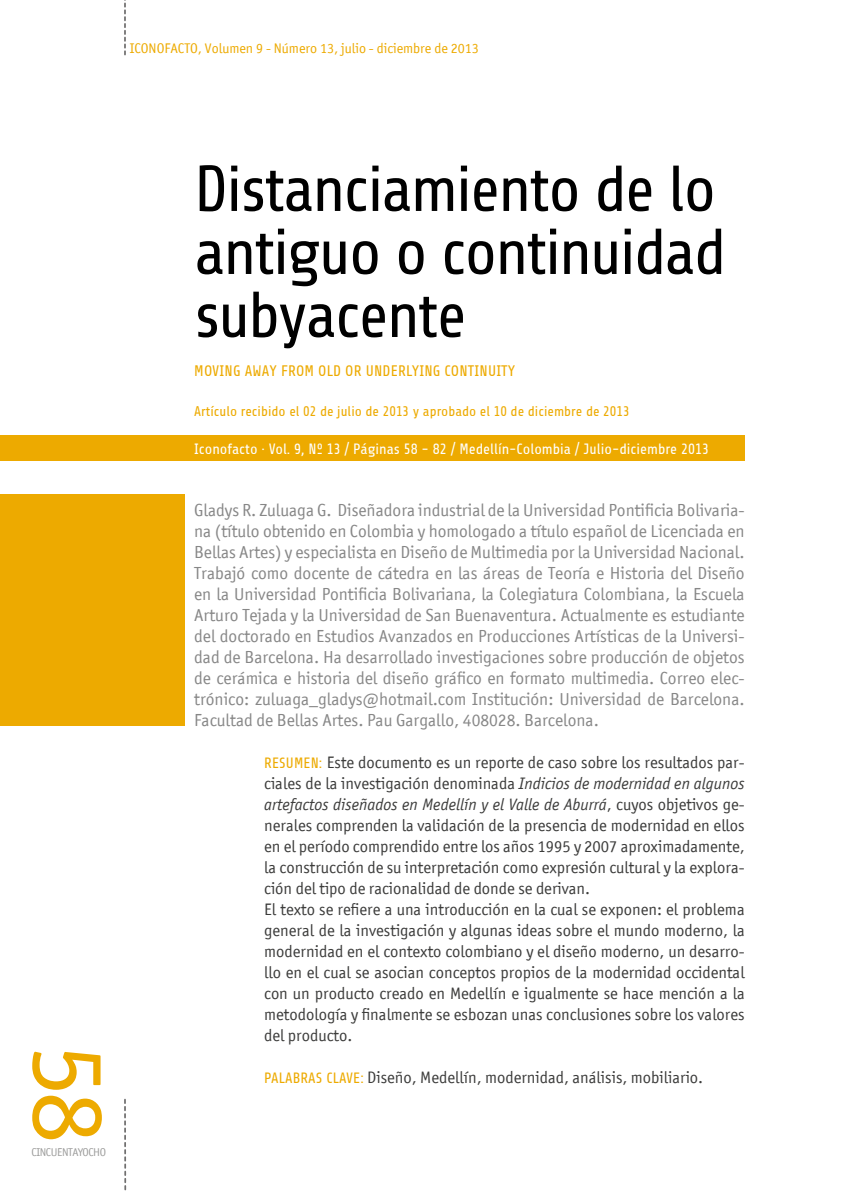
<style>
.page{position:relative;width:844px;height:1191px;background:#fff}
.page>*{position:absolute;margin:0;border:0;box-sizing:border-box;transform-origin:0 0}
.t1{font:103.77px "Officina San ITC";color:#edaa00}
.t2{font:64.75px/63px "Share";letter-spacing:-.03em;color:#000}
.t3{font:17.5px/21px "Officina San ITC";color:#878787;text-align:justify}
.t4{font:16.62px/21px "Officina San ITC";color:#3c3c3b}
.t5{font:15.22px "Share";letter-spacing:.01em;color:#edaa00}
.t6{font:14.88px "Share";color:#fff}
.t7{font:14px "Share";color:#edaa00}
.t8{font:14px "Officina San ITC";color:#edaa00}
.t9{font:11.38px "Officina San ITC";color:#9d9d9c}
.s1{font-family:"Share";font-size:14.88px;color:#edaa00}
.s2{font-style:italic}
</style>
<div class="page">
<div style="left:0;top:435px;width:744px;height:26px;background:#edaa00"></div>
<hr style="left:843px;top:495px;width:1px;height:231px;background:#edaa00">
<div style="left:0;top:495px;width:184px;height:231px;background:#edaa00"></div>
<svg style="left:124px;top:0;width:2px;height:55px"></svg>
<svg style="left:124px;top:1099px;width:2px;height:92px"></svg>
<p class="t8" style="left:130px;top:40px;width:350px">ICONOFACTO, Volumen 9 - Número 13, julio - diciembre de 2013</p>
<h1 class="t1" style="left:129px;top:1044px;width:100px;rotate:90deg">58</h1>
<p class="t9" style="left:32px;top:1145px;width:7px">cincuentayocho</p>
<h2 class="t2" style="left:194px;top:159px;width:533px">Distanciamiento de lo antiguo o continuidad subyacente</h2>
<p class="t5" style="left:194px;top:362px;width:322px">Moving away from old or underlying continuity</p>
<p class="t7" style="left:194px;top:404px;width:437px">Artículo recibido el 02 de julio de 2013 y aprobado el 10 de diciembre de 2013</p>
<p class="t6" style="left:194px;top:441px;width:516px">Iconofacto ∙ Vol. 9, Nº 13 / Páginas 58 - 82 / Medellín-Colombia / Julio-diciembre 2013</p>
<p class="t3" style="left:194px;top:499px;width:552px">Gladys R. Zuluaga G. Diseñadora industrial de la Universidad Pontificia Bolivaria&shy;na (título obtenido en Colombia y homologado a título español de Licenciada en Bellas Artes) y especialista en Diseño de Multimedia por la Universidad Nacional.<br>Trabajó como docente de cátedra en las áreas de Teoría e Historia del Diseño en la Universidad Pontificia Bolivariana, la Colegiatura Colombiana, la Escuela Arturo Tejada y la Universidad de San Buenaventura. Actualmente es estudiante del doctorado en Estudios Avanzados en Producciones Artísticas de la U niversi&shy;dad de Barcelona. Ha desarrollado investigaciones sobre producción de objetos de cerámica e historia del diseño gráfico en formato multimedia. Correo elec&shy;trónico: zuluaga_gladys@hotmail.com Institución: Universidad de Barcelona.<br>Facultad de Bellas Artes. Pau Gargallo, 408028. Barcelona.</p>
<p class="t4" style="left:264px;top:751px;width:482px"><span class="s1">Re sume n:</span> Este documento es un reporte de caso sobre los resultados par&shy;ciales de la investigación denominada <span class="s2">Indicios de modernidad en algunos artefactos diseñados en Medellín y el Valle de Aburrá</span>, cuyos objetivos ge&shy;nerales comprenden la validación de la presencia de modernidad en ellos en el período comprendido entre los años 1995 y 2007 aproximadamente, la construcción de su interpretación como expresión cultural y la explora&shy;ción del tipo de racionalidad de donde se derivan.<br>El texto se refiere a una introducción en la cual se exponen: el problema general de la investigación y algunas ideas sobre el mundo moderno, la modernidad en el contexto colombiano y el diseño moderno, un desarro&shy;llo en el cual se asocian conceptos propios de la modernidad occidental con un producto creado en Medellín e igualmente se hace mención a la metodología y finalmente se esbozan unas conclusiones sobre los valores del producto.</p>
<p class="t4" style="left:264px;top:1066px;width:440px"><span class="s1">Palabras clave:</span> Diseño, Medellín, modernidad, análisis, mobiliario.</p>
</div>
